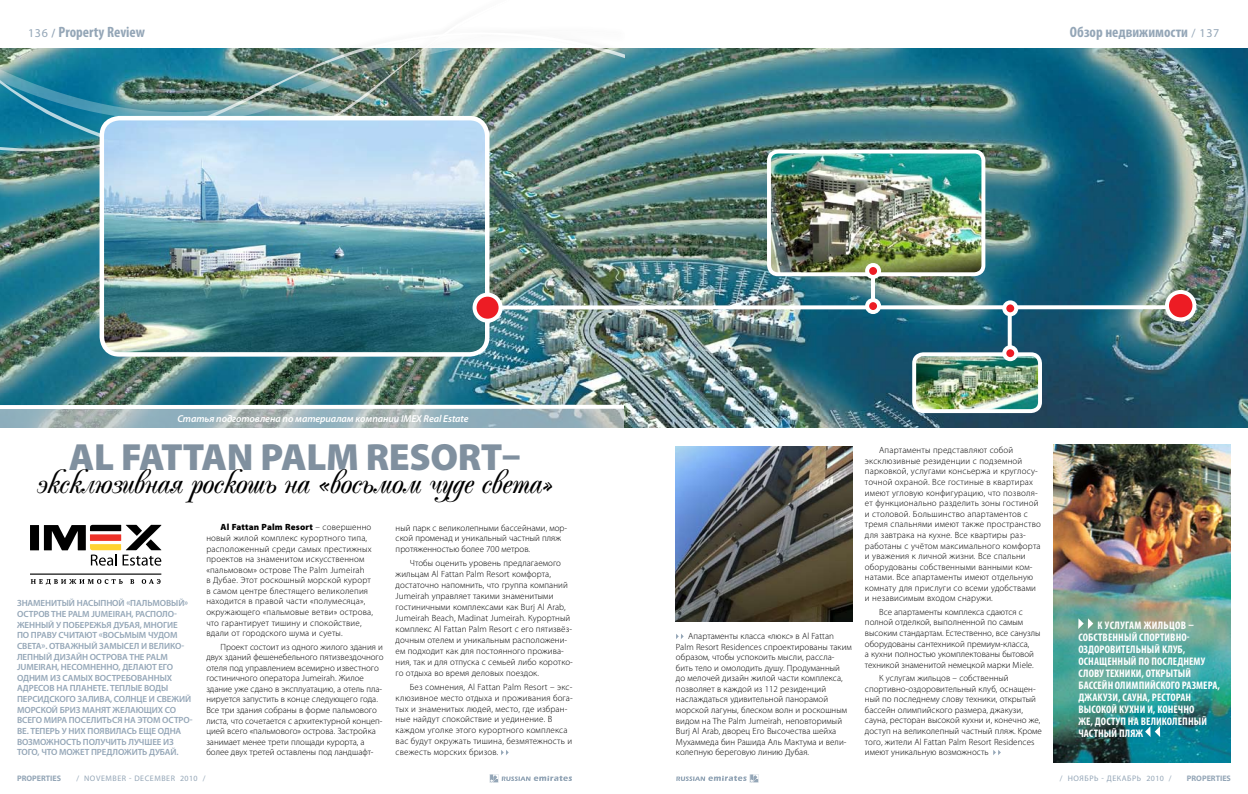
<style>
.page{position:relative;width:1248px;height:794px;background:#fff}
.page>*{position:absolute;margin:0;border:0;box-sizing:border-box;transform-origin:0 0}
.t1{font:900 38px "Myriad Pro";letter-spacing:-.01em;color:#80909f}
.t2{font:36px "Popular Script";letter-spacing:-.01em;color:#000}
.t3{font:700 condensed 15px "Myriad Pro";color:#94a6b7}
.t4{font:700 condensed 11px/12px "Myriad Pro";letter-spacing:.01em;color:#fff}
.t5{font:italic 600 10px "Myriad Pro";letter-spacing:-.01em;color:#fff}
.t6{font:300 9px/10.6px "Myriad Pro";letter-spacing:.01em;color:#000}
.t7{font:600 9px/10.6px "Myriad Pro";letter-spacing:-.01em;color:#94a6b7}
.t8{font:8px "Myriad Pro";letter-spacing:.07em;color:#94a6b7}
.t9{font:700 8px "Myriad Pro";color:#94a6b7}
.s1{font-weight:400;font-stretch:normal;font-size:12px}
.s2{font-size:12px}
.s3{font-weight:900}
</style>
<div class="page">
<svg style="left:489px;top:774px;width:83px;height:9px"></svg>
<svg style="left:676px;top:774px;width:82px;height:8px"></svg>
<img style="left:0;top:48px;width:1247px;height:380px">
<img style="left:501px;top:303px;width:664px;height:8px">
<div style="left:1166px;top:292px;width:28px;height:27px;background:#ed1c24;border-radius:50%"></div>
<div style="left:1164px;top:290px;width:32px;height:31px;border:4px solid #fff;border-radius:50%"></div>
<img style="left:0;top:48px;width:624px;height:107px">
<svg style="left:0;top:409px;width:624px;height:19px;background:#9eb3ba"></svg>
<img style="left:102px;top:118px;width:385px;height:236px">
<div style="left:99px;top:116px;width:390px;height:241px;border:4px solid #fff;border-radius:18px"></div>
<img style="left:914px;top:354px;width:125px;height:57px">
<div style="left:912px;top:352px;width:129px;height:61px;border:4px solid #fff;border-radius:9px"></div>
<hr style="left:0;top:405px;width:624px;height:4px;background:#fff">
<svg style="left:474px;top:295px;width:26px;height:26px"></svg>
<div style="left:472px;top:293px;width:30px;height:30px;border:4px solid #fff;border-radius:50%"></div>
<svg style="left:1007px;top:316px;width:4px;height:29px"></svg>
<div style="left:1004px;top:302px;width:12px;height:12px;background:#ed1c24;border-radius:50%"></div>
<div style="left:1002px;top:300px;width:16px;height:16px;border:4px solid #fff;border-radius:50%"></div>
<div style="left:1004px;top:347px;width:12px;height:12px;background:#ed1c24;border-radius:50%"></div>
<div style="left:1002px;top:345px;width:16px;height:16px;border:4px solid #fff;border-radius:50%"></div>
<img style="left:769px;top:151px;width:214px;height:123px">
<div style="left:767px;top:150px;width:218px;height:126px;border:4px solid #fff;border-radius:9px"></div>
<svg style="left:870px;top:279px;width:4px;height:19px"></svg>
<div style="left:867px;top:300px;width:12px;height:12px;background:#ed1c24;border-radius:50%"></div>
<div style="left:865px;top:298px;width:16px;height:16px;border:4px solid #fff;border-radius:50%"></div>
<div style="left:867px;top:265px;width:12px;height:12px;background:#ed1c24;border-radius:50%"></div>
<div style="left:865px;top:263px;width:16px;height:16px;border:4px solid #fff;border-radius:50%"></div>
<img style="left:1053px;top:444px;width:177px;height:319px">
<svg style="left:1078px;top:618px;width:15px;height:11px"></svg>
<svg style="left:1144px;top:726px;width:15px;height:11px"></svg>
<svg style="left:501px;top:750px;width:7px;height:5px"></svg>
<svg style="left:676px;top:634px;width:7px;height:5px"></svg>
<svg style="left:993px;top:750px;width:7px;height:5px"></svg>
<img style="left:675px;top:446px;width:177px;height:175px">
<svg style="left:30px;top:525px;width:131px;height:40px"></svg>
<hr style="left:30px;top:573px;width:131px;height:1px;background:#000">
<svg style="left:30px;top:579px;width:131px;height:6px"></svg>
<h3 class="t3" style="left:28px;top:23px;width:118px"><span class="s1">136</span> <span class="s2">/</span> Property Review</h3>
<h3 class="t3" style="left:1069px;top:23px;width:151px">Обзор недвижимости <span class="s1">/ 137</span></h3>
<p class="t5" style="left:177px;top:412px;width:292px">Статья подготовлена по материалам компании IMEX Real Estate</p>
<h1 class="t1" style="left:69px;top:432px;width:453px">Al Fattan Palm Resort–</h1>
<h2 class="t2" style="left:37px;top:465px;width:517px">эксклюзивная роскошь на «восьмом чуде света»</h2>
<p class="t7" style="left:17px;top:598px;width:177px">ЗНАМЕНИТЫЙ НАСЫПНОЙ «ПАЛЬМОВЫЙ» ОСТРОВ THE PALM JUMEIRAH, РАСПОЛО-ЖЕННЫЙ У ПОБЕРЕЖЬЯ ДУБАЯ, МНОГИЕ<br>ПО ПРАВУ СЧИТАЮТ «ВОСЬМЫМ ЧУДОМ СВЕТА». ОТВАЖНЫЙ ЗАМЫСЕЛ И ВЕЛИКО-ЛЕПНЫЙ ДИЗАЙН ОСТРОВА THE PALM JUMEIRAH, НЕСОМНЕННО, ДЕЛАЮТ ЕГО ОДНИМ ИЗ САМЫХ ВОСТРЕБОВАННЫХ АДРЕСОВ НА ПЛАНЕТЕ. ТЕПЛЫЕ ВОДЫ ПЕРСИДСКОГО ЗАЛИВА, СОЛНЦЕ И СВЕЖИЙ МОРСКОЙ БРИЗ МАНЯТ ЖЕЛАЮЩИХ СО ВСЕГО МИРА ПОСЕЛИТЬСЯ НА ЭТОМ ОСТРО-ВЕ. ТЕПЕРЬ У НИХ ПОЯВИЛАСЬ ЕЩЕ ОДНА ВОЗМОЖНОСТЬ ПОЛУЧИТЬ ЛУЧШЕЕ ИЗ ТОГО, ЧТО МОЖЕТ ПРЕДЛОЖИТЬ ДУБАЙ.</p>
<p class="t6" style="left:206px;top:522px;width:168px;text-indent:14px"><span class="s3">Al Fattan Palm Resort</span> – совершенно новый жилой комплекс курортного типа, расположенный среди самых престижных проектов на знаменитом искусственном «пальмовом» острове The Palm Jumeirah<br>в Дубае. Этот роскошный морской курорт в самом центре блестящего великолепия находится в правой части «полумесяца», окружающего «пальмовые ветви» острова, что гарантирует тишину и спокойствие, вдали от городского шума и суеты.</p>
<p class="t6" style="left:206px;top:641px;width:179px;text-indent:14px">Проект состоит из одного жилого здания и двух зданий фешенебельного пятизвездочного отеля под управлением всемирно известного гостиничного оператора Jumeirah. Жилое здание уже сдано в эксплуатацию, а отель пла&shy;нируется запустить в конце следующего года.<br>Все три здания собраны в форме пальмового листа, что сочетается с архитектурной концеп&shy;цией всего «пальмового» острова. Застройка занимает менее трети площади курорта, а более двух третей оставлены под ландшафт-</p>
<p class="t6" style="left:395px;top:522px;width:173px;line-height:11px">ный парк с великолепными бассейнами, мор&shy;ской променад и уникальный частный пляж протяженностью более 700 метров.</p>
<p class="t6" style="left:395px;top:557px;width:179px;line-height:11px;text-indent:14px">Чтобы оценить уровень предлагаемого жильцам Al Fattan Palm Resort комфорта, достаточно напомнить, что группа компаний Jumeirah управляет такими знаменитыми гостиничными комплексами как Burj Al Arab, Jumeirah Beach, Madinat Jumeirah. Курортный комплекс Al Fattan Palm Resort с его пятизвёз&shy;дочным отелем и уникальным расположени&shy;ем подходит как для постоянного прожива&shy;ния, так и для отпуска с семьей либо коротко&shy;го отдыха во время деловых поездок.</p>
<p class="t6" style="left:395px;top:681px;width:179px;line-height:11px;text-indent:14px">Без сомнения, Al Fattan Palm Resort – экс&shy;клюзивное место отдыха и проживания бога&shy;тых и знаменитых людей, место, где избран&shy;ные найдут спокойствие и уединение. В каждом уголке этого курортного комплекса вас будут окружать тишина, безмятежность и свежесть морских бризов.</p>
<p class="t6" style="left:676px;top:631px;width:177px;text-indent:12px">Апартаменты класса «люкс» в Al Fattan Palm Resort Residences спроектированы таким образом, чтобы успокоить мысли, рассла&shy;бить тело и омолодить душу. Продуманный<br>до мелочей дизайн жилой части комплекса, позволяет в каждой из 112 резиденций наслаждаться удивительной панорамой морской лагуны, блеском волн и роскошным видом на The Palm Jumeirah, неповторимый Burj Al Arab, дворец Его Высочества шейха Мухаммеда бин Рашида Аль Мактума и вели&shy;колепную береговую линию Дубая.</p>
<p class="t6" style="left:864px;top:445px;width:177px;text-indent:14px">Апартаменты представляют собой эксклюзивные резиденции с подземной парковкой, услугами консьержа и круглосу&shy;точной охраной. Все гостиные в квартирах имеют угловую конфигурацию, что позволя&shy;ет функционально разделить зоны гостиной и столовой. Большинство апартаментов с тремя спальнями имеют также пространство для завтрака на кухне. Все квартиры раз&shy;работаны с учётом максимального комфорта и уважения к личной жизни. Все спальни оборудованы собственными ванными ком&shy;натами. Все апартаменты имеют отдельную комнату для прислуги со всеми удобствами и независимым входом снаружи.</p>
<p class="t6" style="left:864px;top:606px;width:177px;text-indent:14px">Все апартаменты комплекса сдаются с полной отделкой, выполненной по самым высоким стандартам. Естественно, все санузлы оборудованы сантехникой премиум-класса,<br>а кухни полностью укомплектованы бытовой техникой знаменитой немецкой марки Miele.</p>
<p class="t6" style="left:864px;top:672px;width:178px;text-indent:14px">К услугам жильцов – собственный спортивно-оздоровительный клуб, оснащен&shy;ный по последнему слову техники, открытый бассейн олимпийского размера, джакузи, сауна, ресторан высокой кухни и, конечно же, доступ на великолепный частный пляж. Кроме того, жители Al Fattan Palm Resort Residences имеют уникальную возможность</p>
<p class="t4" style="left:1078px;top:619px;width:143px;text-indent:19px">К услугам жильцов – собственный спортивно&shy;оздоровительный клуб, оснащенный по последнему слову техники, открытый бассейн олимпийского размера, джакузи, сауна, ресторан высокой кухни и, конечно<br>же, доступ на великолепный частный пляж</p>
<p class="t9" style="left:17px;top:773px;width:46px">PROPERTIES</p>
<p class="t8" style="left:76px;top:773px;width:131px">/ NOVEMBER - DECEMBER 2010 /</p>
<p class="t8" style="left:1059px;top:773px;width:113px">/ НОЯБРЬ - ДЕКАБРЬ 2010 /</p>
<p class="t9" style="left:1186px;top:773px;width:46px">PROPERTIES</p>
</div>
